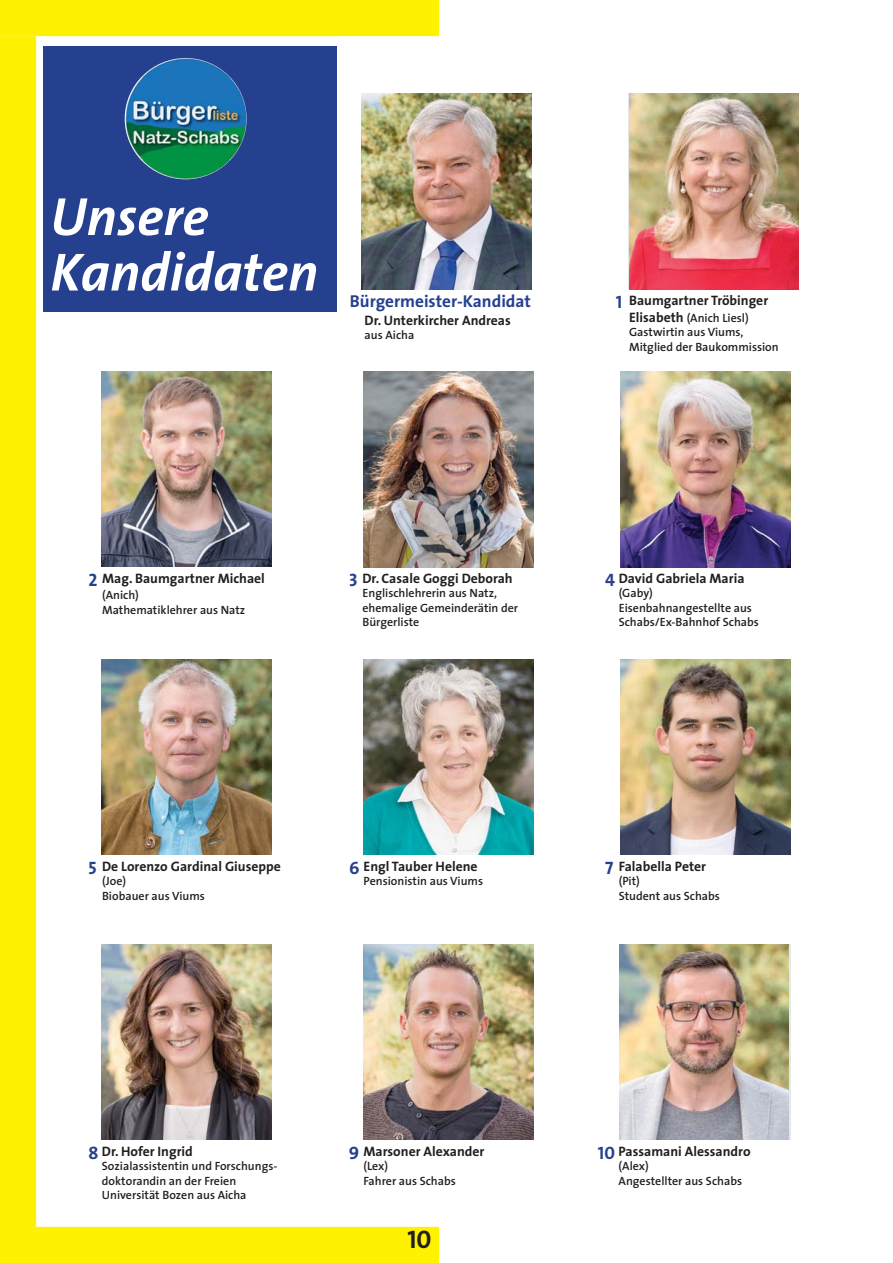
<style>
.page{position:relative;width:893px;height:1263px;background:#fff}
.page>*{position:absolute;margin:0;border:0;box-sizing:border-box;transform-origin:0 0}
.t1{font:italic 700 54.15px/55.5px "The Sans";color:#fff}
.t2{font:25.5px "The Sans Bold Caps";color:#231f20}
.t3{font:18px "The Sans Bold Caps";color:#25408e}
.t4{font:700 17.25px "The Sans";color:#25408e}
.t5{font:700 13.65px "The Sans";color:#231f20}
.t6{font:600 12px/14.4px "The Sans";color:#231f20}
.s1{font-weight:700;font-size:13.65px}
</style>
<div class="page">
<div style="left:43px;top:47px;width:294px;height:265px;background:#25408e"></div>
<div style="left:0;top:0;width:439px;height:36px;background:#fff200"></div>
<div style="left:0;top:1227px;width:439px;height:36px;background:#fff200"></div>
<div style="left:0;top:36px;width:36px;height:1227px;background:#fff200"></div>
<img style="left:364px;top:371px;width:170px;height:196px">
<img style="left:364px;top:659px;width:170px;height:196px">
<img style="left:364px;top:944px;width:170px;height:196px">
<img style="left:620px;top:371px;width:170px;height:196px">
<img style="left:620px;top:659px;width:170px;height:196px">
<img style="left:620px;top:944px;width:169px;height:196px">
<img style="left:629px;top:94px;width:170px;height:195px">
<img style="left:101px;top:371px;width:170px;height:196px">
<img style="left:101px;top:659px;width:170px;height:196px">
<img style="left:101px;top:944px;width:170px;height:196px">
<img style="left:362px;top:94px;width:170px;height:195px">
<img style="left:125px;top:58px;width:122px;height:121px;border-radius:50%">
<h1 class="t1" style="left:50px;top:191px;width:269px">Unsere<br>Kandidaten</h1>
<h3 class="t4" style="left:350px;top:293px;width:182px">Bürgermeister-Kandidat</h3>
<h3 class="t3" style="left:616px;top:287px;width:8px">1</h3>
<p class="t5" style="left:365px;top:313px;width:148px">Dr. Unterkircher Andreas</p>
<p class="t6" style="left:365px;top:329px;width:51px">aus Aicha</p>
<p class="t5" style="left:629px;top:294px;width:141px">Baumgartner Tröbinger</p>
<p class="t6" style="left:629px;top:312px;width:151px"><span class="s1">Elisabeth</span> (Anich Liesl)<br>Gastwirtin aus Viums,<br>Mitglied der Baukommission</p>
<p class="t5" style="left:102px;top:571px;width:164px">Mag. Baumgartner Michael</p>
<p class="t6" style="left:102px;top:589px;width:145px">(Anich)<br>Mathematiklehrer aus Natz</p>
<h3 class="t3" style="left:89px;top:565px;width:10px">2</h3>
<p class="t5" style="left:362px;top:571px;width:152px">Dr. Casale Goggi Deborah</p>
<p class="t6" style="left:362px;top:587px;width:157px">Englischlehrerin aus Natz, ehemalige Gemeinderätin der<br>Bürgerliste</p>
<h3 class="t3" style="left:349px;top:565px;width:10px">3</h3>
<p class="t5" style="left:619px;top:571px;width:127px">David Gabriela Maria</p>
<p class="t6" style="left:619px;top:587px;width:142px">(Gaby)<br>Eisenbahnangestellte aus<br>Schabs/Ex-Bahnhof Schabs</p>
<h3 class="t3" style="left:605px;top:565px;width:11px">4</h3>
<p class="t5" style="left:102px;top:859px;width:180px">De Lorenzo Gardinal Giuseppe</p>
<p class="t6" style="left:102px;top:875px;width:104px">(Joe)<br>Biobauer aus Viums</p>
<h3 class="t3" style="left:89px;top:853px;width:10px">5</h3>
<p class="t5" style="left:364px;top:859px;width:116px">Engl Tauber Helene</p>
<p class="t6" style="left:364px;top:875px;width:121px">Pensionistin aus Viums</p>
<h3 class="t3" style="left:349px;top:853px;width:12px">6</h3>
<p class="t5" style="left:619px;top:859px;width:89px">Falabella Peter</p>
<p class="t6" style="left:619px;top:875px;width:103px">(Pit)<br>Student aus Schabs</p>
<h3 class="t3" style="left:605px;top:853px;width:10px">7</h3>
<p class="t5" style="left:102px;top:1144px;width:92px">Dr. Hofer Ingrid</p>
<p class="t6" style="left:102px;top:1160px;width:177px">Sozialassistentin und Forschungs&shy;doktorandin an der Freien<br>Universität Bozen aus Aicha</p>
<h3 class="t3" style="left:88px;top:1138px;width:12px">8</h3>
<p class="t5" style="left:363px;top:1144px;width:123px">Marsoner Alexander</p>
<p class="t6" style="left:363px;top:1160px;width:94px">(Lex)<br>Fahrer aus Schabs</p>
<h3 class="t3" style="left:349px;top:1138px;width:12px">9</h3>
<h2 class="t2" style="left:407px;top:1218px;width:26px">10</h2>
<p class="t5" style="left:619px;top:1144px;width:133px">Passamani Alessandro</p>
<p class="t6" style="left:619px;top:1160px;width:125px">(Alex)<br>Angestellter aus Schabs</p>
<h3 class="t3" style="left:598px;top:1138px;width:19px">10</h3>
</div>
